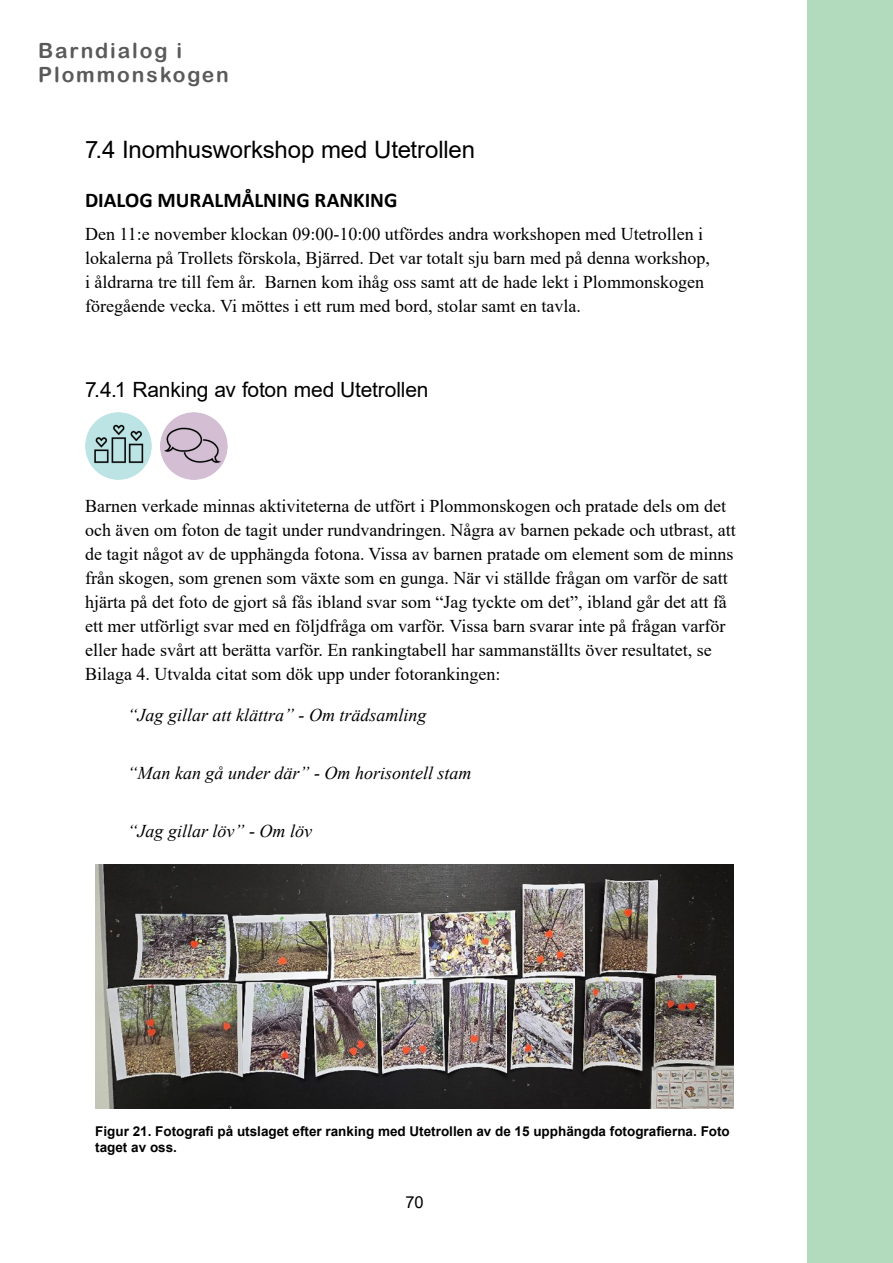
<style>
.page{position:relative;width:893px;height:1263px;background:#fff}
.page>*{position:absolute;margin:0;border:0;box-sizing:border-box;transform-origin:0 0}
.Rubrik_2_1{font:24px "Arial";letter-spacing:-.005em;color:#000}
.Rubrik_3_1_2{font:21px "Arial";letter-spacing:-.01em;color:#000}
.Rubrik_4{font:700 21px "Calibri";color:#000}
.Brödtext_EXJobb{font:21px/24px "Arial Rounded MT Bold";letter-spacing:.09em;color:#5a5a5a}
.Brödtext_EXJobb-2{font:18px/24px "Times New Roman";color:#000}
.Citat{font:italic 18px "Times New Roman";color:#000}
.t1{font:16.5px "Arial";color:#000}
.Bildtext{font:700 13.5px/16.2px "Arial";color:#000}
</style>
<div class="page">
<div style="left:808px;top:0;width:85px;height:1263px;background:#b1dbbc"></div>
<img style="left:85px;top:413px;width:67px;height:66px">
<img style="left:161px;top:413px;width:66px;height:66px">
<img style="left:95px;top:864px;width:639px;height:244px">
<p class="Brödtext_EXJobb" style="left:38px;top:38px;width:192px">Barndialog i<br>Plommonskogen</p>
<p class="Rubrik_2_1" style="left:85px;top:133px;width:392px">7.4 Inomhusworkshop med Utetrollen</p>
<p class="Rubrik_4" style="left:85px;top:185px;width:314px">DIALOG MURALMÅLNING RANKING</p>
<p class="Brödtext_EXJobb-2" style="left:85px;top:221px;width:626px">Den 11:e november klockan 09:00-10:00 utfördes andra workshopen med Utetrollen i lokalerna på Trollets förskola, Bjärred. Det var totalt sju barn med på denna workshop, i åldrarna tre till fem år. Barnen kom ihåg oss samt att de hade lekt i Plommonskogen föregående vecka. Vi möttes i ett rum med bord, stolar samt en tavla.</p>
<p class="Rubrik_3_1_2" style="left:85px;top:375px;width:345px">7.4.1 Ranking av foton med Utetrollen</p>
<p class="Brödtext_EXJobb-2" style="left:85px;top:493px;width:652px">Barnen verkade minnas aktiviteterna de utfört i Plommonskogen och pratade dels om det och även om foton de tagit under rundvandringen. Några av barnen pekade och utbrast, att de tagit något av de upphängda fotona. Vissa av barnen pratade om element som de minns från skogen, som grenen som växte som en gunga. När vi ställde frågan om varför de satt hjärta på det foto de gjort så fås ibland svar som “Jag tyckte om det”, ibland går det att få ett mer utförligt svar med en följdfråga om varför. Vissa barn svarar inte på frågan varför eller hade svårt att berätta varför. En rankingtabell har sammanställts över resultatet, se Bilaga 4. Utvalda citat som dök upp under fotorankingen:</p>
<p class="Citat" style="left:128px;top:702px;width:301px">“Jag gillar att klättra” - Om trädsamling</p>
<p class="Citat" style="left:128px;top:760px;width:345px">“Man kan gå under där” - Om horisontell stam</p>
<p class="Citat" style="left:128px;top:818px;width:186px">“Jag gillar löv” - Om löv</p>
<p class="Bildtext" style="left:95px;top:1123px;width:636px">Figur 21. Fotografi på utslaget efter ranking med Utetrollen av de 15 upphängda fotografierna. Foto taget av oss.</p>
<p class="t1" style="left:405px;top:1190px;width:20px">70</p>
</div>
